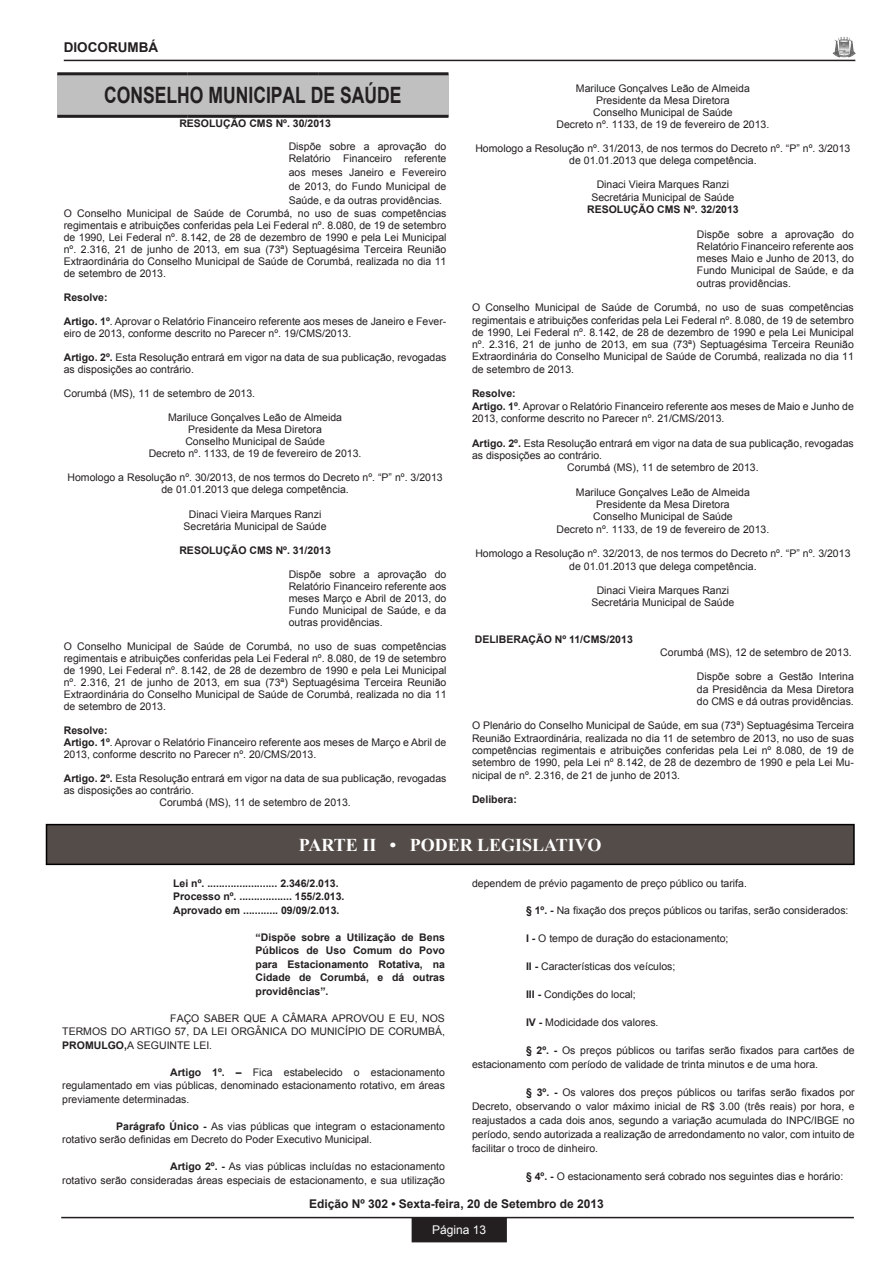
<style>
.page{position:relative;width:893px;height:1263px;background:#fff}
.page>*{position:absolute;margin:0;border:0;box-sizing:border-box;transform-origin:0 0}
.t1{font:700 22.5px "Arial";color:#231f20;scale:.78 1}
.t2{font:700 18px "Times New Roman";color:#fff}
.t3{font:700 13.5px "Arial";color:#231f20}
.t4{font:700 12px "Arial";color:#231f20}
.t5{font:12px "Arial";color:#fff}
.t6{font:10.5px/12px "Arial";color:#231f20;text-align:justify}
.t7{font:700 10.5px/13.5px "Arial";color:#231f20}
.s1{font-weight:700}
</style>
<div class="page">
<div style="left:412px;top:1218px;width:94px;height:23px;background:#231f20"></div>
<div style="left:412px;top:1217px;width:95px;height:25px;border:2px solid #231f20"></div>
<hr style="left:61px;top:1217px;width:793px;height:1px;background:#231f20">
<hr style="left:64px;top:60px;width:791px;height:1px;background:#231f20">
<img style="left:832px;top:37px;width:23px;height:20px">
<div style="left:57px;top:74px;width:391px;height:42px;background:#c0c0c0"></div>
<hr style="left:188px;top:115px;width:130px;height:3px;background:#231f20">
<hr style="left:318px;top:115px;width:130px;height:3px;background:#231f20">
<hr style="left:57px;top:72px;width:131px;height:3px;background:#231f20">
<hr style="left:188px;top:72px;width:130px;height:3px;background:#231f20">
<hr style="left:318px;top:72px;width:130px;height:3px;background:#231f20">
<hr style="left:57px;top:115px;width:131px;height:3px;background:#231f20">
<div style="left:46px;top:825px;width:808px;height:39px;background:#544c49"></div>
<div style="left:46px;top:824px;width:809px;height:41px;border:2px solid #000"></div>
<p class="t3" style="left:64px;top:38px;width:96px">DIOCORUMBÁ</p>
<h1 class="t1" style="left:104px;top:81px;width:383px">CONSELHO MUNICIPAL DE SAÚDE</h1>
<p class="t7" style="left:179px;top:117px;width:153px">RESOLUÇÃO CMS Nº. 30/2013</p>
<p class="t6" style="left:289px;top:141px;width:159px">Dispõe sobre a aprovação do<br>Relatório Financeiro referente</p>
<p class="t6" style="left:289px;top:166px;width:159px">aos meses Janeiro e Fevereiro</p>
<p class="t6" style="left:289px;top:180px;width:159px">de 2013, do Fundo Municipal de</p>
<p class="t6" style="left:289px;top:194px;width:155px">Saúde, e da outras providências.</p>
<p class="t6" style="left:64px;top:208px;width:384px">O Conselho Municipal de Saúde de Corumbá, no uso de suas competências</p>
<p class="t6" style="left:64px;top:220px;width:384px">regimentais e atribuições conferidas pela Lei Federal nº. 8.080, de 19 de setembro de 1990, Lei Federal nº. 8.142, de 28 de dezembro de 1990 e pela Lei Municipal nº. 2.316, 21 de junho de 2013, em sua (73ª) Septuagésima Terceira Reunião Extraordinária do Conselho Municipal de Saúde de Corumbá, realizada no dia 11 de setembro de 2013.</p>
<p class="t7" style="left:64px;top:291px;width:45px">Resolve:</p>
<p class="t6" style="left:64px;top:316px;width:384px"><span class="s1">Artigo. 1º</span>. Aprovar o Relatório Financeiro referente aos meses de Janeiro e Fever&shy;eiro de 2013, conforme descrito no Parecer nº. 19/CMS/2013.</p>
<p class="t6" style="left:64px;top:352px;width:384px"><span class="s1">Artigo. 2º.</span> Esta Resolução entrará em vigor na data de sua publicação, revogadas as disposições ao contrário.</p>
<p class="t6" style="left:64px;top:388px;width:193px">Corumbá (MS), 11 de setembro de 2013.</p>
<p class="t6" style="left:149px;top:412px;width:214px;text-align:center">Mariluce Gonçalves Leão de Almeida Presidente da Mesa Diretora<br>Conselho Municipal de Saúde<br>Decreto nº. 1133, de 19 de fevereiro de 2013.</p>
<p class="t6" style="left:68px;top:472px;width:377px;text-align:center">Homologo a Resolução nº. 30/2013, de nos termos do Decreto nº. “P” nº. 3/2013 de 01.01.2013 que delega competência.</p>
<p class="t6" style="left:184px;top:508px;width:144px;text-align:center">Dinaci Vieira Marques Ranzi<br>Secretária Municipal de Saúde</p>
<p class="t7" style="left:179px;top:543px;width:153px">RESOLUÇÃO CMS Nº. 31/2013</p>
<p class="t6" style="left:289px;top:568px;width:159px">Dispõe sobre a aprovação do Relatório Financeiro referente aos meses Março e Abril de 2013, do Fundo Municipal de Saúde, e da outras providências.</p>
<p class="t6" style="left:64px;top:640px;width:384px">O Conselho Municipal de Saúde de Corumbá, no uso de suas competências regimentais e atribuições conferidas pela Lei Federal nº. 8.080, de 19 de setembro de 1990, Lei Federal nº. 8.142, de 28 de dezembro de 1990 e pela Lei Municipal nº. 2.316, 21 de junho de 2013, em sua (73ª) Septuagésima Terceira Reunião Extraordinária do Conselho Municipal de Saúde de Corumbá, realizada no dia 11 de setembro de 2013.</p>
<p class="t6" style="left:64px;top:724px;width:384px;text-align:left"><span class="s1">Resolve:<br>Artigo. 1º</span>. Aprovar o Relatório Financeiro referente aos meses de Março e Abril de<br>2013, conforme descrito no Parecer nº. 20/CMS/2013.</p>
<p class="t6" style="left:64px;top:772px;width:384px"><span class="s1">Artigo. 2º.</span> Esta Resolução entrará em vigor na data de sua publicação, revogadas</p>
<p class="t6" style="left:64px;top:784px;width:132px">as disposições ao contrário.</p>
<p class="t6" style="left:159px;top:796px;width:193px">Corumbá (MS), 11 de setembro de 2013.</p>
<p class="t6" style="left:556px;top:82px;width:214px;text-align:center">Mariluce Gonçalves Leão de Almeida Presidente da Mesa Diretora<br>Conselho Municipal de Saúde<br>Decreto nº. 1133, de 19 de fevereiro de 2013.</p>
<p class="t6" style="left:475px;top:142px;width:377px;text-align:center">Homologo a Resolução nº. 31/2013, de nos termos do Decreto nº. “P” nº. 3/2013 de 01.01.2013 que delega competência.</p>
<p class="t6" style="left:591px;top:179px;width:144px;text-align:center">Dinaci Vieira Marques Ranzi<br>Secretária Municipal de Saúde</p>
<p class="t7" style="left:587px;top:203px;width:153px">RESOLUÇÃO CMS Nº. 32/2013</p>
<p class="t6" style="left:697px;top:228px;width:158px">Dispõe sobre a aprovação do Relatório Financeiro referente aos meses Maio e Junho de 2013, do Fundo Municipal de Saúde, e da outras providências.</p>
<p class="t6" style="left:472px;top:302px;width:383px">O Conselho Municipal de Saúde de Corumbá, no uso de suas competências regimentais e atribuições conferidas pela Lei Federal nº. 8.080, de 19 de setembro de 1990, Lei Federal nº. 8.142, de 28 de dezembro de 1990 e pela Lei Municipal nº. 2.316, 21 de junho de 2013, em sua (73ª) Septuagésima Terceira Reunião Extraordinária do Conselho Municipal de Saúde de Corumbá, realizada no dia 11 de setembro de 2013.</p>
<p class="t6" style="left:472px;top:388px;width:383px;text-align:left"><span class="s1">Resolve:<br>Artigo. 1º</span>. Aprovar o Relatório Financeiro referente aos meses de Maio e Junho de<br>2013, conforme descrito no Parecer nº. 21/CMS/2013.</p>
<p class="t6" style="left:472px;top:437px;width:383px"><span class="s1">Artigo. 2º.</span> Esta Resolução entrará em vigor na data de sua publicação, revogadas</p>
<p class="t6" style="left:472px;top:449px;width:132px">as disposições ao contrário.</p>
<p class="t6" style="left:567px;top:462px;width:193px">Corumbá (MS), 11 de setembro de 2013.</p>
<p class="t6" style="left:556px;top:486px;width:214px;text-align:center">Mariluce Gonçalves Leão de Almeida Presidente da Mesa Diretora<br>Conselho Municipal de Saúde<br>Decreto nº. 1133, de 19 de fevereiro de 2013.</p>
<p class="t6" style="left:475px;top:547px;width:377px;text-align:center">Homologo a Resolução nº. 32/2013, de nos termos do Decreto nº. “P” nº. 3/2013 de 01.01.2013 que delega competência.</p>
<p class="t6" style="left:591px;top:584px;width:144px;text-align:center">Dinaci Vieira Marques Ranzi<br>Secretária Municipal de Saúde</p>
<p class="t7" style="left:475px;top:633px;width:159px">DELIBERAÇÃO Nº 11/CMS/2013</p>
<p class="t6" style="left:660px;top:646px;width:193px">Corumbá (MS), 12 de setembro de 2013.</p>
<p class="t6" style="left:697px;top:670px;width:158px">Dispõe sobre a Gestão Interina da Presidência da Mesa Diretora do CMS e dá outras providências.</p>
<p class="t6" style="left:472px;top:720px;width:383px">O Plenário do Conselho Municipal de Saúde, em sua (73ª) Septuagésima Terceira Reunião Extraordinária, realizada no dia 11 de setembro de 2013, no uso de suas competências regimentais e atribuições conferidas pela Lei nº 8.080, de 19 de setembro de 1990, pela Lei nº 8.142, de 28 de dezembro de 1990 e pela Lei Mu&shy;nicipal de nº. 2.316, de 21 de junho de 2013.</p>
<p class="t7" style="left:472px;top:793px;width:46px">Delibera:</p>
<h2 class="t2" style="left:299px;top:832px;width:304px">PARTE II • PODER LEGISLATIVO</h2>
<p class="t7" style="left:173px;top:876px;width:173px">Lei nº. ........................ 2.346/2.013.<br>Processo nº. .................. 155/2.013.<br>Aprovado em ............ 09/09/2.013.</p>
<p class="t7" style="left:256px;top:930px;width:191px;text-align:justify">“Dispõe sobre a Utilização de Bens Públicos de Uso Comum do Povo para Estacionamento Rotativa, na Cidade de Corumbá, e dá outras providências”.</p>
<p class="t6" style="left:62px;top:1011px;width:384px;line-height:13.5px;text-indent:108px">FAÇO SABER QUE A CÂMARA APROVOU E EU, NOS TERMOS DO ARTIGO 57, DA LEI ORGÂNICA DO MUNICÍPIO DE CORUMBÁ, <span class="s1">PROMULGO,</span>A SEGUINTE LEI.</p>
<p class="t6" style="left:62px;top:1065px;width:384px;line-height:13.5px;text-indent:108px"><span class="s1">Artigo 1º. –</span> Fica estabelecido o estacionamento regulamentado em vias públicas, denominado estacionamento rotativo, em áreas previamente determinadas.</p>
<p class="t6" style="left:62px;top:1119px;width:384px;line-height:13.5px;text-indent:54px"><span class="s1">Parágrafo Único -</span> As vias públicas que integram o estacionamento rotativo serão definidas em Decreto do Poder Executivo Municipal.</p>
<p class="t6" style="left:62px;top:1160px;width:384px;line-height:13.5px;text-align:right"><span class="s1">Artigo 2º. -</span> As vias públicas incluídas no estacionamento<br>rotativo serão consideradas áreas especiais de estacionamento, e sua utilização</p>
<p class="t6" style="left:472px;top:877px;width:276px">dependem de prévio pagamento de preço público ou tarifa.</p>
<p class="t6" style="left:526px;top:905px;width:324px"><span class="s1">§ 1º. -</span> Na fixação dos preços públicos ou tarifas, serão considerados:</p>
<p class="t6" style="left:526px;top:933px;width:204px"><span class="s1">I -</span> O tempo de duração do estacionamento;</p>
<p class="t6" style="left:526px;top:961px;width:151px"><span class="s1">II -</span> Características dos veículos;</p>
<p class="t6" style="left:526px;top:988px;width:111px"><span class="s1">III -</span> Condições do local;</p>
<p class="t6" style="left:526px;top:1016px;width:134px"><span class="s1">IV -</span> Modicidade dos valores.</p>
<p class="t6" style="left:472px;top:1043px;width:384px;line-height:14px;text-indent:54px"><span class="s1">§ 2º. -</span> Os preços públicos ou tarifas serão fixados para cartões de estacionamento com período de validade de trinta minutos e de uma hora.</p>
<p class="t6" style="left:472px;top:1085px;width:384px;line-height:14px;text-indent:54px"><span class="s1">§ 3º. -</span> Os valores dos preços públicos ou tarifas serão fixados por Decreto, observando o valor máximo inicial de R$ 3.00 (três reais) por hora, e reajustados a cada dois anos, segundo a variação acumulada do INPC/IBGE no período, sendo autorizada a realização de arredondamento no valor, com intuito de facilitar o troco de dinheiro.</p>
<p class="t6" style="left:526px;top:1170px;width:319px"><span class="s1">§ 4º. -</span> O estacionamento será cobrado nos seguintes dias e horário:</p>
<p class="t4" style="left:309px;top:1196px;width:296px">Edição Nº 302 • Sexta-feira, 20 de Setembro de 2013</p>
<p class="t5" style="left:432px;top:1222px;width:56px">Página 13</p>
</div>
